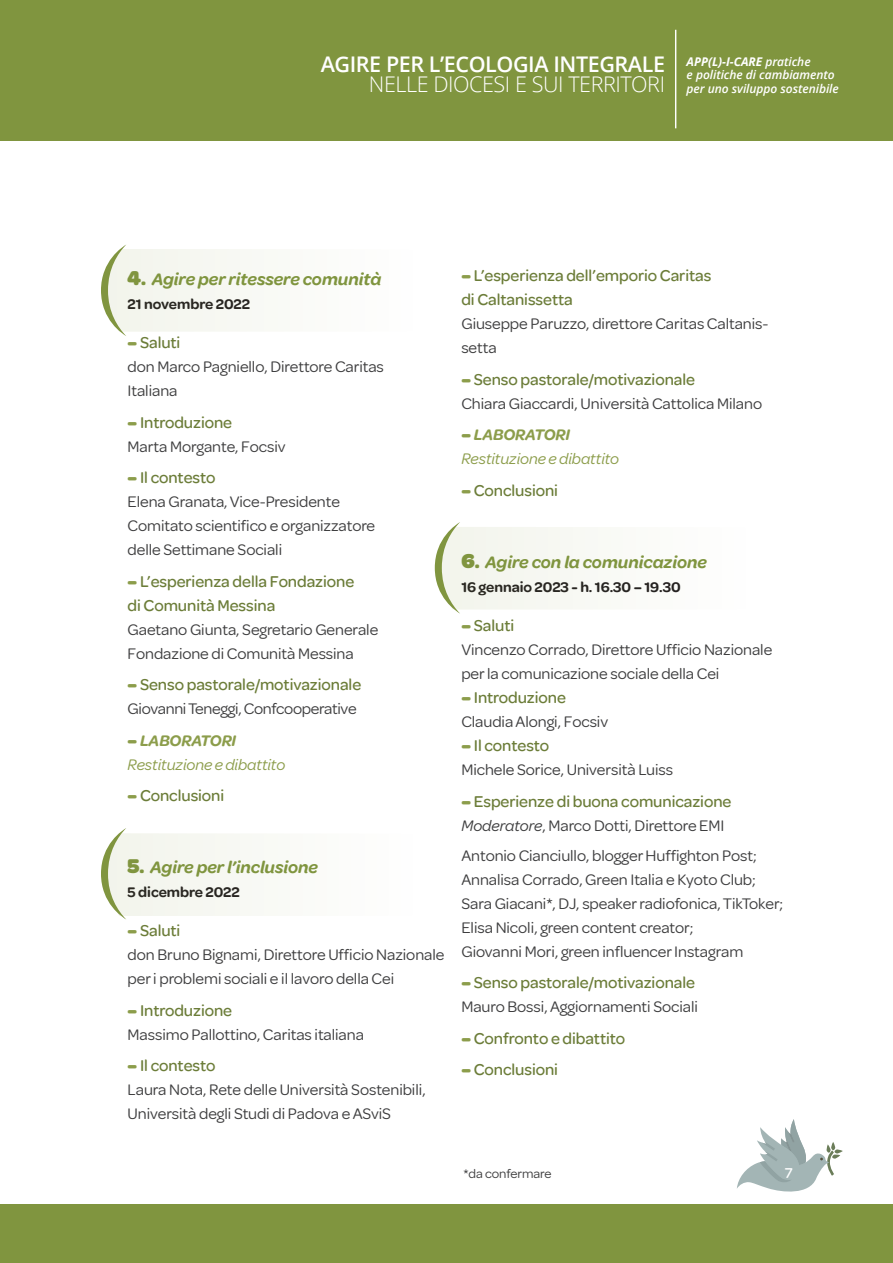
<style>
.page{position:relative;width:893px;height:1263px;background:#fff}
.page>*{position:absolute;margin:0;border:0;box-sizing:border-box;transform-origin:0 0}
.t1{font:600 21.6px "Open Sans";letter-spacing:-.02em;color:#fff}
.t2{font:300 21.6px "Open Sans";letter-spacing:-.02em;color:#fff}
.t3{font:italic 600 18px "Omnes";letter-spacing:-.005em;color:#80953f}
.t4{font:16.5px/24px "Omnes";letter-spacing:-.005em;color:#3e3e3f}
.t5{font:500 16.5px "Omnes";letter-spacing:-.005em;color:#6c7d39}
.t6{font:italic 16.5px "Omnes";letter-spacing:-.005em;color:#8c9d4b}
.t7{font:italic 600 16.5px "Omnes";letter-spacing:-.01em;color:#8c9d4b}
.t8{font:600 15px "Omnes";letter-spacing:-.005em;color:#231f20}
.t9{font:500 15px "Omnes";color:#fff}
.t10{font:13.5px "Omnes";letter-spacing:-.005em;color:#3e3e3f}
.t11{font:italic 600 12px "Open Sans";letter-spacing:-.005em;color:#fff}
.t12{font:italic 700 12px "Open Sans";letter-spacing:-.005em;color:#fff}
.s1{font-weight:600}
.s2{font-weight:900;font-style:normal;font-size:21px}
.s3{font-weight:900;font-style:normal}
.s4{font-weight:900;color:#8c9d4b}
.s5{font-style:italic}
</style>
<div class="page">
<div style="left:0;top:1205px;width:893px;height:58px;background:#80953f"></div>
<svg style="left:737px;top:1119px;width:106px;height:73px"></svg>
<div style="left:0;top:0;width:893px;height:140px;background:#80953f"></div>
<hr style="left:675px;top:30px;width:1px;height:98px;background:#fff">
<svg style="left:101px;top:245px;width:151px;height:91px"></svg>
<svg style="left:101px;top:828px;width:151px;height:91px"></svg>
<svg style="left:435px;top:522px;width:150px;height:92px"></svg>
<p class="t1" style="left:321px;top:49px;width:346px">AGIRE PER L’ECOLOGIA INTEGRALE</p>
<p class="t2" style="left:369px;top:69px;width:298px">NELLE DIOCESI E SUI TERRITORI</p>
<p class="t12" style="left:687px;top:53px;width:126px">APP(L)-I-CARE <span class="s1">pratiche</span></p>
<p class="t11" style="left:687px;top:67px;width:150px">e politiche di cambiamento</p>
<p class="t11" style="left:687px;top:80px;width:154px">per uno sviluppo sostenibile</p>
<p class="t3" style="left:128px;top:267px;width:255px"><span class="s2">4</span><span class="s3">.</span> Agire per ritessere comunità</p>
<p class="t8" style="left:128px;top:294px;width:124px">21 novembre 2022</p>
<p class="t5" style="left:128px;top:331px;width:54px"><span class="s4">–</span> Saluti</p>
<p class="t4" style="left:128px;top:354px;width:258px">don Marco Pagniello, Direttore Caritas</p>
<p class="t4" style="left:128px;top:378px;width:51px">Italiana</p>
<p class="t5" style="left:128px;top:411px;width:106px"><span class="s4">–</span> Introduzione</p>
<p class="t4" style="left:128px;top:433px;width:160px">Marta Morgante, Focsiv</p>
<p class="t5" style="left:128px;top:466px;width:89px"><span class="s4">–</span> Il contesto</p>
<p class="t4" style="left:128px;top:489px;width:214px">Elena Granata, Vice-Presidente</p>
<p class="t4" style="left:128px;top:513px;width:249px">Comitato scientifico e organizzatore</p>
<p class="t4" style="left:128px;top:537px;width:156px">delle Settimane Sociali</p>
<p class="t5" style="left:128px;top:570px;width:228px"><span class="s4">–</span> L’esperienza della Fondazione</p>
<p class="t5" style="left:128px;top:594px;width:149px">di Comunità Messina</p>
<p class="t4" style="left:128px;top:616px;width:252px">Gaetano Giunta, Segretario Generale</p>
<p class="t4" style="left:128px;top:640px;width:228px">Fondazione di Comunità Messina</p>
<p class="t5" style="left:128px;top:673px;width:235px"><span class="s4">–</span> Senso pastorale/motivazionale</p>
<p class="t4" style="left:128px;top:696px;width:231px">Giovanni Teneggi, Confcooperative</p>
<p class="t7" style="left:128px;top:729px;width:110px"><span class="s3">–</span> LABORATORI</p>
<p class="t6" style="left:128px;top:753px;width:159px">Restituzione e dibattito</p>
<p class="t5" style="left:128px;top:784px;width:98px"><span class="s4">–</span> Conclusioni</p>
<p class="t3" style="left:128px;top:855px;width:192px"><span class="s2">5</span><span class="s3">.</span> Agire per l’inclusione</p>
<p class="t8" style="left:128px;top:882px;width:114px">5 dicembre 2022</p>
<p class="t5" style="left:128px;top:919px;width:54px"><span class="s4">–</span> Saluti</p>
<p class="t4" style="left:128px;top:942px;width:318px">don Bruno Bignami, Direttore Ufficio Nazionale</p>
<p class="t4" style="left:128px;top:966px;width:268px">per i problemi sociali e il lavoro della Cei</p>
<p class="t5" style="left:128px;top:999px;width:106px"><span class="s4">–</span> Introduzione</p>
<p class="t4" style="left:128px;top:1021px;width:238px">Massimo Pallottino, Caritas italiana</p>
<p class="t5" style="left:128px;top:1054px;width:89px"><span class="s4">–</span> Il contesto</p>
<p class="t4" style="left:128px;top:1077px;width:300px">Laura Nota, Rete delle Università Sostenibili,</p>
<p class="t4" style="left:128px;top:1101px;width:265px">Università degli Studi di Padova e ASviS</p>
<p class="t5" style="left:461px;top:265px;width:251px"><span class="s4">–</span> L’esperienza dell’emporio Caritas</p>
<p class="t5" style="left:461px;top:289px;width:113px">di Caltanissetta</p>
<p class="t4" style="left:461px;top:311px;width:309px">Giuseppe Paruzzo, direttore Caritas Caltanis&shy;setta</p>
<p class="t5" style="left:461px;top:368px;width:235px"><span class="s4">–</span> Senso pastorale/motivazionale</p>
<p class="t4" style="left:461px;top:391px;width:302px">Chiara Giaccardi, Università Cattolica Milano</p>
<p class="t7" style="left:461px;top:424px;width:110px"><span class="s3">–</span> LABORATORI</p>
<p class="t6" style="left:461px;top:448px;width:159px">Restituzione e dibattito</p>
<p class="t5" style="left:461px;top:479px;width:98px"><span class="s4">–</span> Conclusioni</p>
<p class="t3" style="left:461px;top:550px;width:247px"><span class="s2">6</span><span class="s3">.</span> Agire con la comunicazione</p>
<p class="t8" style="left:461px;top:577px;width:221px">16 gennaio 2023 - h. 16.30 – 19.30</p>
<p class="t5" style="left:461px;top:614px;width:54px"><span class="s4">–</span> Saluti</p>
<p class="t4" style="left:461px;top:637px;width:312px">Vincenzo Corrado, Direttore Ufficio Nazionale per la comunicazione sociale della Cei</p>
<p class="t5" style="left:461px;top:686px;width:106px"><span class="s4">–</span> Introduzione</p>
<p class="t4" style="left:461px;top:709px;width:148px">Claudia Alongi, Focsiv</p>
<p class="t5" style="left:461px;top:734px;width:89px"><span class="s4">–</span> Il contesto</p>
<p class="t4" style="left:461px;top:757px;width:213px">Michele Sorice, Università Luiss</p>
<p class="t5" style="left:461px;top:790px;width:272px"><span class="s4">–</span> Esperienze di buona comunicazione</p>
<p class="t4" style="left:461px;top:812px;width:265px"><span class="s5">Moderatore</span>, Marco Dotti, Direttore EMI</p>
<p class="t4" style="left:461px;top:842px;width:323px">Antonio Cianciullo, blogger Huffighton Post; Annalisa Corrado, Green Italia e Kyoto Club; Sara Giacani*, DJ, speaker radiofonica, TikToker; Elisa Nicoli, green content creator;</p>
<p class="t4" style="left:461px;top:938px;width:283px">Giovanni Mori, green influencer Instagram</p>
<p class="t5" style="left:461px;top:971px;width:235px"><span class="s4">–</span> Senso pastorale/motivazionale</p>
<p class="t4" style="left:461px;top:994px;width:238px">Mauro Bossi, Aggiornamenti Sociali</p>
<p class="t5" style="left:461px;top:1027px;width:165px"><span class="s4">–</span> Confronto e dibattito</p>
<p class="t5" style="left:461px;top:1058px;width:98px"><span class="s4">–</span> Conclusioni</p>
<p class="t10" style="left:463px;top:1164px;width:90px">*da confermare</p>
<p class="t9" style="left:785px;top:1163px;width:9px">7</p>
</div>
